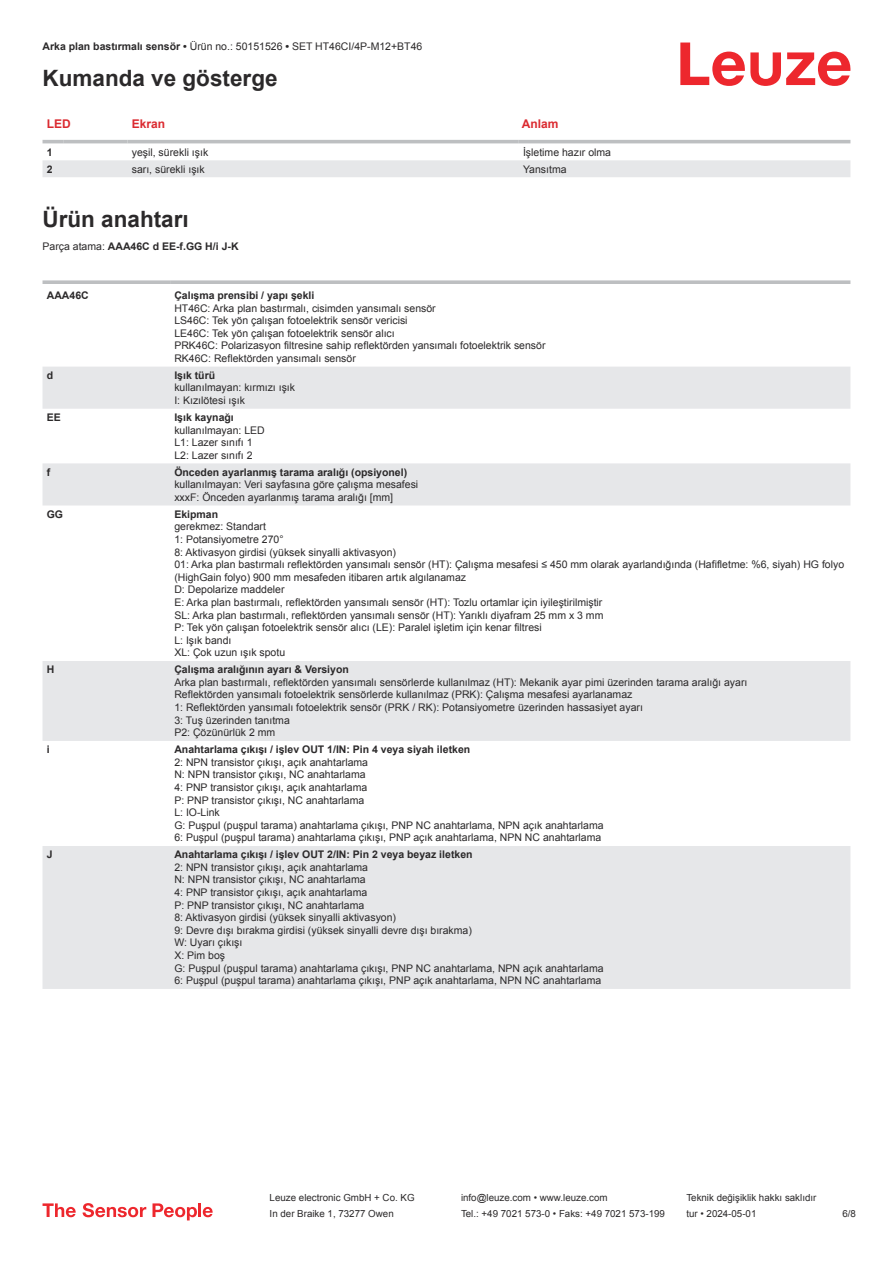
<style>
.page{position:relative;width:893px;height:1263px;background:#fff}
.page>*{position:absolute;margin:0;border:0;box-sizing:border-box;transform-origin:0 0}
.t1{font:700 22.5px "Arial";color:#2b292a}
.t2{font:700 12px "Arial";color:#db2a30}
.t3{font:10.5px/12.6px "Arial";color:#2b292a}
.t4{font:700 10.5px "Arial";color:#2b292a}
.t5{font:9.75px "Arial";color:#2b292a}
.s1{font-weight:700}
.s2{font-weight:400}
</style>
<div class="page">
<svg style="left:680px;top:43px;width:170px;height:43px"></svg>
<svg style="left:43px;top:143px;width:807px;height:34px"></svg>
<hr style="left:43px;top:140px;width:21px;height:3px;background:#bdbfc1">
<hr style="left:64px;top:140px;width:64px;height:3px;background:#bdbfc1">
<hr style="left:128px;top:140px;width:391px;height:3px;background:#bdbfc1">
<hr style="left:519px;top:140px;width:331px;height:3px;background:#bdbfc1">
<svg style="left:43px;top:367px;width:807px;height:622px"></svg>
<svg style="left:43px;top:280px;width:127px;height:4px"></svg>
<svg style="left:170px;top:280px;width:680px;height:4px;background:#c3c5c7"></svg>
<svg style="left:43px;top:1203px;width:33px;height:14px"></svg>
<svg style="left:83px;top:1203px;width:63px;height:14px"></svg>
<svg style="left:153px;top:1203px;width:44px;height:17px"></svg>
<hr style="left:198px;top:1203px;width:3px;height:14px;background:#ed272d">
<svg style="left:203px;top:1207px;width:10px;height:10px"></svg>
<p class="t3" style="left:43px;top:41px;width:381px"><span class="s1">Arka plan bastırmalı sensör •</span> Ürün no.: 50151526 <span class="s1">•</span> SET HT46CI/4P-M12+BT46</p>
<h1 class="t1" style="left:43px;top:63px;width:237px">Kumanda ve gösterge</h1>
<p class="t2" style="left:47px;top:119px;width:25px">LED</p>
<p class="t2" style="left:132px;top:119px;width:35px">Ekran</p>
<p class="t2" style="left:522px;top:115px;width:38px">Anlam</p>
<p class="t4" style="left:47px;top:145px;width:7px">1</p>
<p class="t3" style="left:132px;top:146px;width:78px">yeşil, sürekli ışık</p>
<p class="t3" style="left:523px;top:146px;width:90px">İşletime hazır olma</p>
<p class="t4" style="left:47px;top:161px;width:7px">2</p>
<p class="t3" style="left:132px;top:162px;width:74px">sarı, sürekli ışık</p>
<p class="t3" style="left:523px;top:162px;width:45px">Yansıtma</p>
<h1 class="t1" style="left:43px;top:204px;width:148px">Ürün anahtarı</h1>
<p class="t4" style="left:43px;top:239px;width:198px"><span class="s2">Parça atama:</span> AAA46C d EE-f.GG H/i J-K</p>
<p class="t4" style="left:47px;top:288px;width:43px">AAA46C</p>
<p class="t4" style="left:174px;top:288px;width:142px">Çalışma prensibi / yapı şekli</p>
<p class="t3" style="left:174px;top:301px;width:373px">HT46C: Arka plan bastırmalı, cisimden yansımalı sensör<br>LS46C: Tek yön çalışan fotoelektrik sensör vericisi<br>LE46C: Tek yön çalışan fotoelektrik sensör alıcı<br>PRK46C: Polarizasyon filtresine sahip reflektörden yansımalı fotoelektrik sensör RK46C: Reflektörden yansımalı sensör</p>
<p class="t4" style="left:47px;top:371px;width:8px">d</p>
<p class="t4" style="left:174px;top:368px;width:42px">Işık türü</p>
<p class="t3" style="left:174px;top:381px;width:122px">kullanılmayan: kırmızı ışık<br>I: Kızılötesi ışık</p>
<p class="t4" style="left:47px;top:413px;width:16px">EE</p>
<p class="t4" style="left:174px;top:410px;width:61px">Işık kaynağı</p>
<p class="t3" style="left:174px;top:423px;width:92px">kullanılmayan: LED<br>L1: Lazer sınıfı 1<br>L2: Lazer sınıfı 2</p>
<p class="t4" style="left:47px;top:468px;width:5px">f</p>
<p class="t4" style="left:174px;top:464px;width:234px">Önceden ayarlanmış tarama aralığı (opsiyonel)</p>
<p class="t3" style="left:174px;top:478px;width:245px">kullanılmayan: Veri sayfasına göre çalışma mesafesi xxxF: Önceden ayarlanmış tarama aralığı [mm]</p>
<p class="t4" style="left:47px;top:510px;width:18px">GG</p>
<p class="t4" style="left:174px;top:507px;width:45px">Ekipman</p>
<p class="t3" style="left:174px;top:520px;width:671px">gerekmez: Standart<br>1: Potansiyometre 270°<br>8: Aktivasyon girdisi (yüksek sinyalli aktivasyon)<br>01: Arka plan bastırmalı reflektörden yansımalı sensör (HT): Çalışma mesafesi ≤ 450 mm olarak ayarlandığında (Hafifletme: %6, siyah) HG folyo (HighGain folyo) 900 mm mesafeden itibaren artık algılanamaz<br>D: Depolarize maddeler<br>E: Arka plan bastırmalı, reflektörden yansımalı sensör (HT): Tozlu ortamlar için iyileştirilmiştir<br>SL: Arka plan bastırmalı, reflektörden yansımalı sensör (HT): Yarıklı diyafram 25 mm x 3 mm<br>P: Tek yön çalışan fotoelektrik sensör alıcı (LE): Paralel işletim için kenar filtresi<br>L: Işık bandı<br>XL: Çok uzun ışık spotu</p>
<p class="t4" style="left:47px;top:665px;width:9px">H</p>
<p class="t4" style="left:174px;top:662px;width:176px">Çalışma aralığının ayarı &amp; Versiyon</p>
<p class="t3" style="left:174px;top:676px;width:575px">Arka plan bastırmalı, reflektörden yansımalı sensörlerde kullanılmaz (HT): Mekanik ayar pimi üzerinden tarama aralığı ayarı Reflektörden yansımalı fotoelektrik sensörlerde kullanılmaz (PRK): Çalışma mesafesi ayarlanamaz<br>1: Reflektörden yansımalı fotoelektrik sensör (PRK / RK): Potansiyometre üzerinden hassasiyet ayarı<br>3: Tuş üzerinden tanıtma<br>P2: Çözünürlük 2 mm</p>
<p class="t4" style="left:47px;top:745px;width:4px">i</p>
<p class="t4" style="left:174px;top:742px;width:297px">Anahtarlama çıkışı / işlev OUT 1/IN: Pin 4 veya siyah iletken</p>
<p class="t3" style="left:174px;top:756px;width:431px">2: NPN transistor çıkışı, açık anahtarlama<br>N: NPN transistor çıkışı, NC anahtarlama<br>4: PNP transistor çıkışı, açık anahtarlama<br>P: PNP transistor çıkışı, NC anahtarlama<br>L: IO-Link<br>G: Puşpul (puşpul tarama) anahtarlama çıkışı, PNP NC anahtarlama, NPN açık anahtarlama 6: Puşpul (puşpul tarama) anahtarlama çıkışı, PNP açık anahtarlama, NPN NC anahtarlama</p>
<p class="t4" style="left:47px;top:850px;width:7px">J</p>
<p class="t4" style="left:174px;top:847px;width:300px">Anahtarlama çıkışı / işlev OUT 2/IN: Pin 2 veya beyaz iletken</p>
<p class="t3" style="left:174px;top:861px;width:431px">2: NPN transistor çıkışı, açık anahtarlama<br>N: NPN transistor çıkışı, NC anahtarlama<br>4: PNP transistor çıkışı, açık anahtarlama<br>P: PNP transistor çıkışı, NC anahtarlama<br>8: Aktivasyon girdisi (yüksek sinyalli aktivasyon)<br>9: Devre dışı bırakma girdisi (yüksek sinyalli devre dışı bırakma)<br>W: Uyarı çıkışı<br>X: Pim boş<br>G: Puşpul (puşpul tarama) anahtarlama çıkışı, PNP NC anahtarlama, NPN açık anahtarlama 6: Puşpul (puşpul tarama) anahtarlama çıkışı, PNP açık anahtarlama, NPN NC anahtarlama</p>
<p class="t5" style="left:270px;top:1191px;width:146px">Leuze electronic GmbH + Co. KG</p>
<p class="t5" style="left:461px;top:1191px;width:148px">info@leuze.com • www.leuze.com</p>
<p class="t5" style="left:686px;top:1191px;width:132px">Teknik değişiklik hakkı saklıdır</p>
<p class="t5" style="left:270px;top:1207px;width:126px">In der Braike 1, 73277 Owen</p>
<p class="t5" style="left:461px;top:1207px;width:205px">Tel.: +49 7021 573-0 • Faks: +49 7021 573-199</p>
<p class="t5" style="left:686px;top:1207px;width:72px">tur • 2024-05-01</p>
<p class="t5" style="left:842px;top:1210px;width:15px">6 /8</p>
</div>
